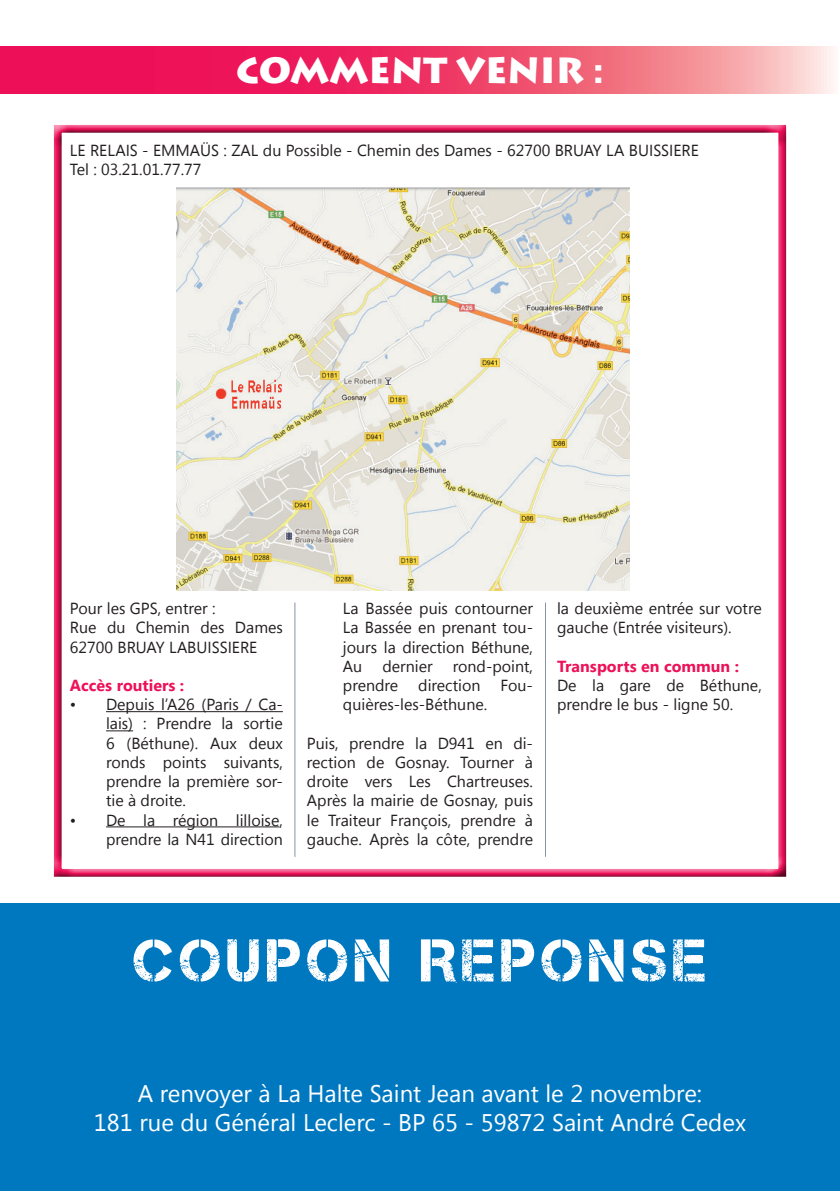
<style>
.page{position:relative;width:840px;height:1191px;background:#fff}
.page>*{position:absolute;margin:0;border:0;box-sizing:border-box;transform-origin:0 0}
.t1{font:60px "Captureit";letter-spacing:.1em;color:#fff}
.t2{font:900 36px "Lithos Pro";color:#fff}
.t3{font:24px/28.8px "Segoe UI";color:#fff;text-align:center}
.t4{font:16px/19.2px "Segoe UI";color:#231f20}
.t5{font:700 16px "Segoe UI";color:#ee1059}
</style>
<div class="page">
<svg style="left:0;top:46px;width:834px;height:48px;background:#f04974"></svg>
<div style="left:53px;top:125px;width:736px;height:752px;background:#231f20;opacity:.75"></div>
<hr style="left:106px;top:711px;width:177px;height:1px;background:#231f20">
<svg style="left:106px;top:730px;width:27px;height:1px"></svg>
<hr style="left:106px;top:826px;width:173px;height:1px;background:#231f20">
<div style="left:0;top:903px;width:839px;height:288px;background:#0078c0"></div>
<hr style="left:294px;top:602px;width:1px;height:255px;background:#8994a6">
<hr style="left:544px;top:602px;width:1px;height:255px;background:#8994a6">
<img style="left:176px;top:188px;width:453px;height:402px">
<h2 class="t2" style="left:236px;top:48px;width:369px">COMMENT VENIR :</h2>
<p class="t4" style="left:70px;top:140px;width:630px">LE RELAIS - EMMAÜS : ZAL du Possible - Chemin des Dames - 62700 BRUAY LA BUISSIERE<br>Tel : 03.21.01.77.77</p>
<p class="t4" style="left:70px;top:598px;width:214px">Pour les GPS, entrer :<br>Rue du Chemin des Dames<br>62700 BRUAY LABUISSIERE</p>
<p class="t5" style="left:70px;top:674px;width:116px">Accès routiers :</p>
<p class="t4" style="left:106px;top:694px;width:178px;text-align:justify;text-indent:-36px">• Depuis l’A26 (Paris / Ca&shy;lais) : Prendre la sortie 6 (Béthune). Aux deux ronds points suivants, prendre la première sor&shy;tie à droite.</p>
<p class="t4" style="left:70px;top:809px;width:214px;text-align:right">• De la région lilloise, prendre la N41 direction</p>
<p class="t4" style="left:343px;top:598px;width:191px;text-align:justify">La Bassée puis contourner La Bassée en prenant tou&shy;jours la direction Béthune, Au</p>
<p class="t4" style="left:343px;top:656px;width:191px;text-align:justify;text-indent:110px">rond-point, prendre direction Fou&shy;quières-les-Béthune.</p>
<p class="t4" style="left:307px;top:733px;width:227px;text-align:justify">Puis, prendre la D941 en di&shy;rection de Gosnay. Tourner à droite vers Les Chartreuses.<br>Après la mairie de Gosnay, puis le Traiteur François, prendre à gauche. Après la côte, prendre</p>
<p class="t4" style="left:382px;top:656px;width:52px">dernier</p>
<p class="t4" style="left:556px;top:598px;width:206px">la deuxième entrée sur votre gauche (Entrée visiteurs).</p>
<p class="t5" style="left:556px;top:655px;width:183px">Transports en commun :</p>
<p class="t4" style="left:556px;top:675px;width:206px">De la gare de Béthune, prendre le bus - ligne 50.</p>
<h1 class="t1" style="left:133px;top:927px;width:574px">COUPON REPONSE</h1>
<h3 class="t3" style="left:94px;top:1078px;width:653px">A renvoyer à La Halte Saint Jean avant le 2 novembre:<br>181 rue du Général Leclerc - BP 65 - 59872 Saint André Cedex</h3>
</div>
